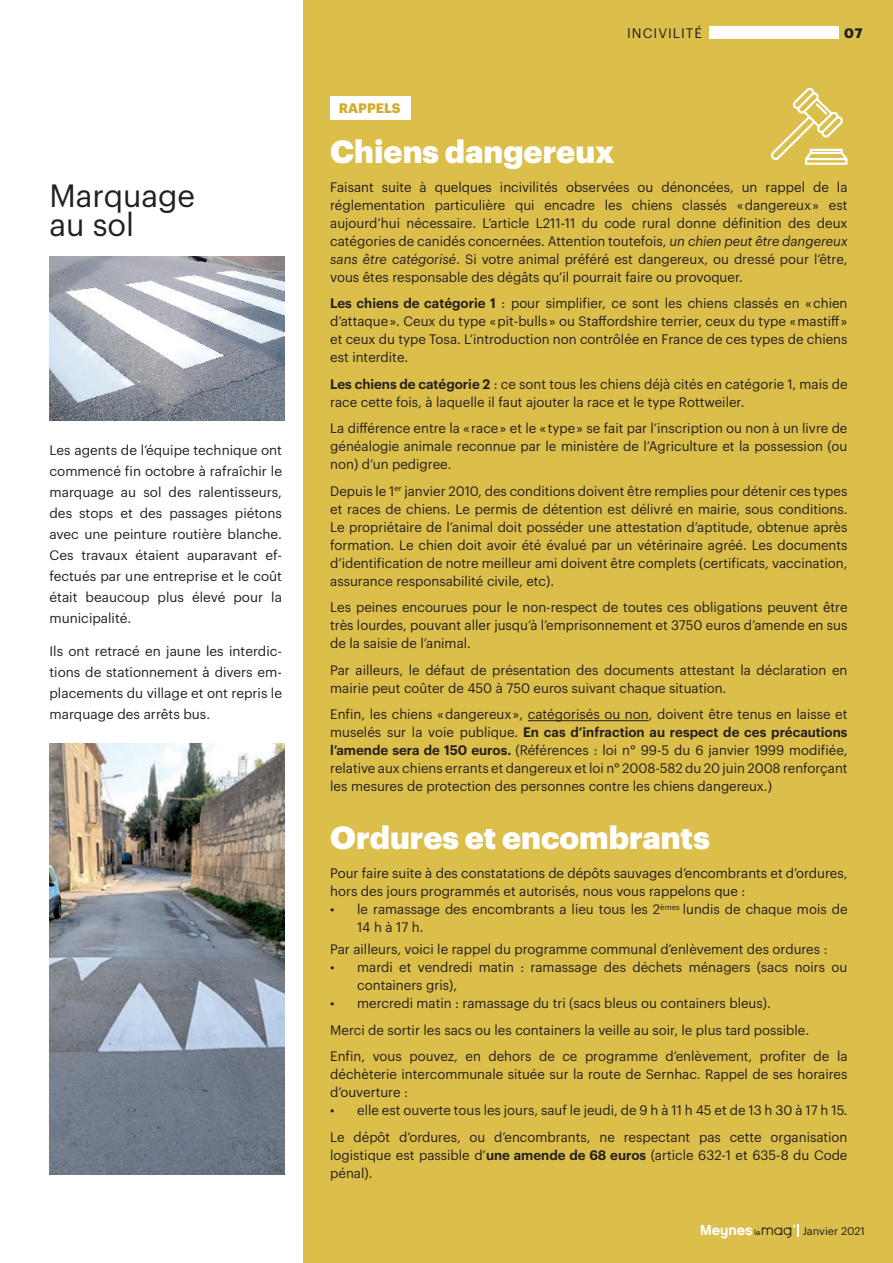
<style>
.page{position:relative;width:893px;height:1263px;background:#fff}
.page>*{position:absolute;margin:0;border:0;box-sizing:border-box;transform-origin:0 0}
.t1{font:900 31.5px "Graphik";color:#fff}
.t2{font:31.5px/29.5px "Graphik";color:#231f20}
.t3{font:13.5px/18px "Graphik";color:#231f20}
.t4{font:13.5px "Graphik";letter-spacing:.075em;color:#231f20}
.t5{font:700 13.5px "Graphik";color:#d4ad28}
.t6{font:700 13.5px "Graphik";color:#231f20}
.t7{font:10.95px "Graphik";color:#231f20}
.s1{font-style:italic}
.s2{font-weight:600}
.s3{font-family:"Chalet New York Nineteen Eighty";font-size:14.4px;color:#fff}
.s4{font-family:"Harry Plain";font-size:7.95px}
.s5{font-family:"Seraphic Organism";font-size:13.5px}
</style>
<div class="page">
<div style="left:303px;top:0;width:590px;height:1263px;background:#dcbe4a"></div>
<div style="left:330px;top:96px;width:81px;height:24px;background:#fff"></div>
<hr style="left:528px;top:720px;width:121px;height:1px;background:#231f20">
<svg style="left:798px;top:1224px;width:1px;height:13px"></svg>
<div style="left:709px;top:26px;width:130px;height:13px;background:#fff"></div>
<img style="left:49px;top:743px;width:235px;height:431px">
<img style="left:49px;top:257px;width:235px;height:164px">
<svg style="left:771px;top:88px;width:76px;height:77px"></svg>
<h1 class="t2" style="left:49px;top:178px;width:147px">Marquage au sol</h1>
<p class="t3" style="left:49px;top:438px;width:234px;line-height:21px;text-align:justify">Les agents de l’équipe technique ont commencé fin octobre à rafraîchir le marquage au sol des ralentisseurs, des stops et des passages piétons avec une peinture routière blanche.<br>Ces travaux étaient auparavant ef&shy;fectués par une entreprise et le coût était beaucoup plus élevé pour la municipalité.</p>
<p class="t3" style="left:49px;top:640px;width:234px;line-height:21px;text-align:justify">Ils ont retracé en jaune les interdic&shy;tions de stationnement à divers em&shy;placements du village et ont repris le marquage des arrêts bus.</p>
<p class="t4" style="left:627px;top:23px;width:76px">INCIVILITÉ</p>
<p class="t6" style="left:844px;top:23px;width:20px">07</p>
<p class="t5" style="left:339px;top:98px;width:63px">RAPPELS</p>
<h1 class="t1" style="left:330px;top:127px;width:286px">Chiens dangereux</h1>
<p class="t3" style="left:330px;top:177px;width:519px;text-align:justify">Faisant suite à quelques incivilités observées ou dénoncées, un rappel de la réglementation particulière qui encadre les chiens classés « dangereux » est aujourd’hui nécessaire. L’article L211-11 du code rural donne définition des deux catégories de canidés concernées. Attention toutefois, <span class="s1">un chien peut être dangereux sans être catégorisé</span>. Si votre animal préféré est dangereux, ou dressé pour l’être, vous êtes responsable des dégâts qu’il pourrait faire ou provoquer.</p>
<p class="t3" style="left:330px;top:293px;width:519px;text-align:justify"><span class="s2">Les chiens de catégorie 1</span> : pour simplifier, ce sont les chiens classés en « chien d’attaque ». Ceux du type « pit-bulls » ou Staffordshire terrier, ceux du type « mastiff » et ceux du type Tosa. L’introduction non contrôlée en France de ces types de chiens est interdite.</p>
<p class="t3" style="left:330px;top:374px;width:519px"><span class="s2">Les chiens de catégorie 2</span> : ce sont tous les chiens déjà cités en catégorie 1, mais de race cette fois, à laquelle il faut ajouter la race et le type Rottweiler.</p>
<p class="t3" style="left:330px;top:418px;width:519px;text-align:justify">La différence entre la « race » et le « type » se fait par l’inscription ou non à un livre de généalogie animale reconnue par le ministère de l’Agriculture et la possession (ou non) d’un pedigree.</p>
<p class="t3" style="left:330px;top:481px;width:519px;text-align:justify">Depuis le 1<sup>er</sup> janvier 2010, des conditions doivent être remplies pour détenir ces types et races de chiens. Le permis de détention est délivré en mairie, sous conditions.<br>Le propriétaire de l’animal doit posséder une attestation d’aptitude, obtenue après formation. Le chien doit avoir été évalué par un vétérinaire agréé. Les documents d’identification de notre meilleur ami doivent être complets (certificats, vaccination, assurance responsabilité civile, etc).</p>
<p class="t3" style="left:330px;top:597px;width:519px;text-align:justify">Les peines encourues pour le non-respect de toutes ces obligations peuvent être très lourdes, pouvant aller jusqu’à l’emprisonnement et 3750 euros d’amende en sus de la saisie de l’animal.</p>
<p class="t3" style="left:330px;top:660px;width:519px">Par ailleurs, le défaut de présentation des documents attestant la déclaration en mairie peut coûter de 450 à 750 euros suivant chaque situation.</p>
<p class="t3" style="left:330px;top:704px;width:519px;text-align:justify">Enfin, les chiens « dangereux », catégorisés ou non, doivent être tenus en laisse et muselés sur la voie publique. <span class="s2">En cas d’infraction au respect de ces précautions l’amende sera de 150 euros.</span> (Références : loi n° 99-5 du 6 janvier 1999 modifiée, relative aux chiens errants et dangereux et loi n° 2008-582 du 20 juin 2008 renforçant les mesures de protection des personnes contre les chiens dangereux.)</p>
<h1 class="t1" style="left:330px;top:813px;width:381px">Ordures et encombrants</h1>
<p class="t3" style="left:330px;top:863px;width:519px">Pour faire suite à des constatations de dépôts sauvages d’encombrants et d’ordures, hors des jours programmés et autorisés, nous vous rappelons que :</p>
<p class="t3" style="left:357px;top:899px;width:492px;text-indent:-27px">• le ramassage des encombrants a lieu tous les 2<sup>èmes</sup> lundis de chaque mois de<br>14 h à 17 h.</p>
<p class="t3" style="left:330px;top:939px;width:499px">Par ailleurs, voici le rappel du programme communal d’enlèvement des ordures :</p>
<p class="t3" style="left:357px;top:957px;width:492px;text-indent:-27px">• mardi et vendredi matin : ramassage des déchets ménagers (sacs noirs ou containers gris),</p>
<p class="t3" style="left:330px;top:989px;width:519px;line-height:26.5px">• mercredi matin : ramassage du tri (sacs bleus ou containers bleus).<br>Merci de sortir les sacs ou les containers la veille au soir, le plus tard possible.<br>Enfin, vous pouvez, en dehors de ce programme d’enlèvement, profiter de la</p>
<p class="t3" style="left:330px;top:1064px;width:519px">déchèterie intercommunale située sur la route de Sernhac. Rappel de ses horaires d’ouverture :</p>
<p class="t3" style="left:330px;top:1096px;width:519px;line-height:26.5px">• elle est ouverte tous les jours, sauf le jeudi, de 9 h à 11 h 45 et de 13 h 30 à 17 h 15.<br>Le dépôt d’ordures, ou d’encombrants, ne respectant pas cette organisation</p>
<p class="t3" style="left:330px;top:1145px;width:519px">logistique est passible d’<span class="s2">une amende de 68 euros</span> (article 632-1 et 635-8 du Code pénal).</p>
<p class="t7" style="left:700px;top:1222px;width:166px"><span class="s3">Meynes</span> <span class="s4">le</span><span class="s5">Mag</span><sup>’</sup> Janvier 2021</p>
</div>
